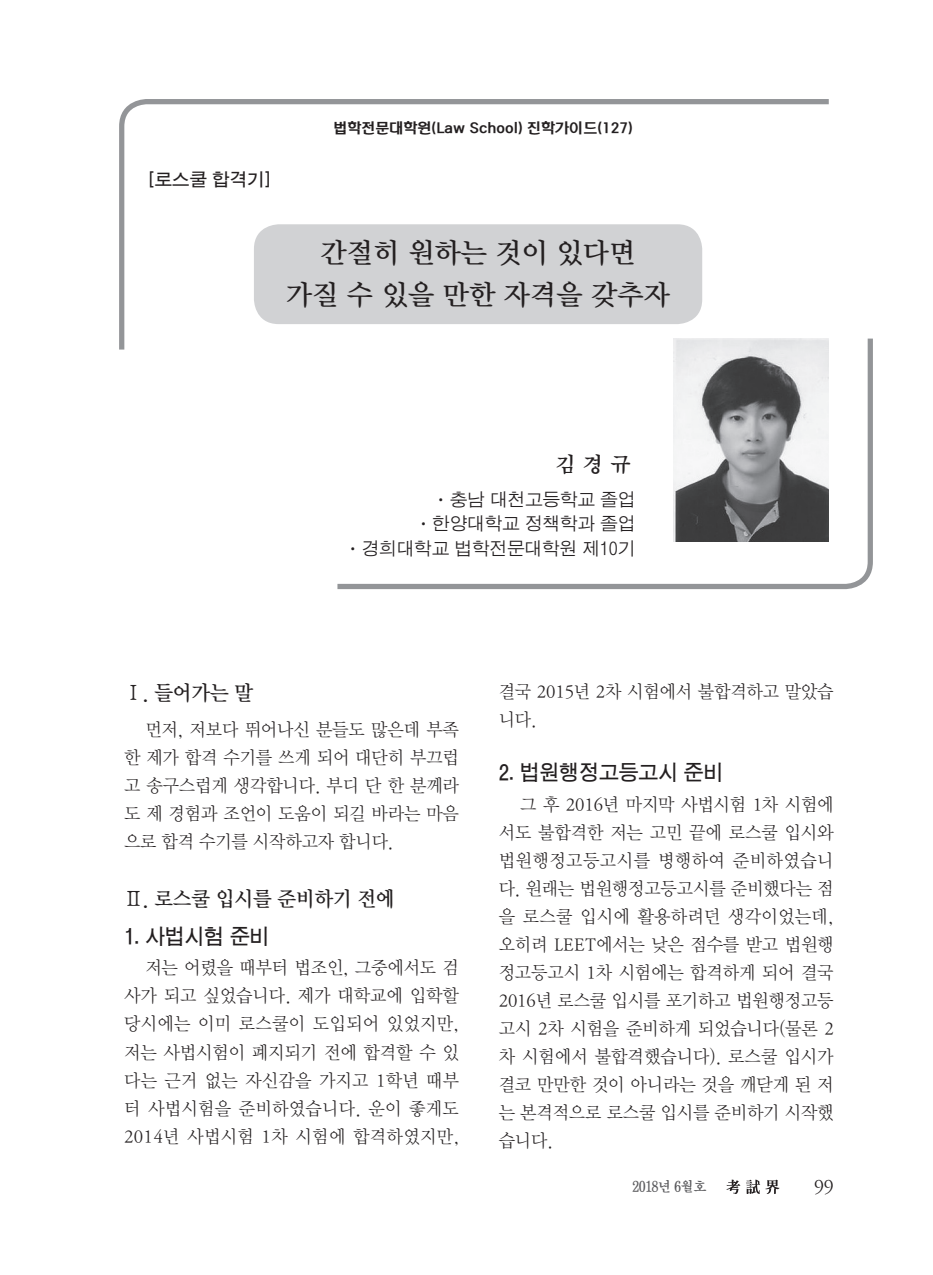
<style>
.page{position:relative;width:933px;height:1275px;background:#fff}
.page>*{position:absolute;margin:0;border:0;box-sizing:border-box;transform-origin:0 0}
.t1{font:28px/42px "DX Nmu Std 40";color:#231f20;text-align:center}
.t2{font:21px "DX Nmu Std 40";letter-spacing:-.01em;color:#231f20;scale:.95 1}
.t3{font:21px "D Xgo Std 40";letter-spacing:-.01em;color:#231f20;scale:.95 1}
.t4{font:21px "D Xmu Std 40";color:#231f20}
.t5{font:19.25px "DX Nmu Std 30";color:#231f20;scale:.95 1}
.t6{font:18.38px/28px "DX Nmu Std 20";letter-spacing:-.01em;color:#231f20;text-align:justify;scale:.95 1}
.t7{font:17.5px/24.5px "D Xgo Std 20";color:#231f20;text-align:right}
.t8{font:17.5px "D Xgo Std 40";color:#231f20}
.t9{font:14px "DX Frty Std B";color:#231f20}
.t10{font:14px "D Xmu Std 40";letter-spacing:-.05em;color:#5a5a5d;scale:.95 1}
</style>
<div class="page">
<svg style="left:726px;top:1179px;width:14px;height:15px"></svg>
<svg style="left:746px;top:1179px;width:33px;height:15px"></svg>
<svg style="left:119px;top:99px;width:710px;height:251px"></svg>
<svg style="left:332px;top:333px;width:541px;height:257px"></svg>
<img style="left:673px;top:339px;width:155px;height:202px">
<p class="t8" style="left:149px;top:171px;width:123px">[로스쿨 합격기]</p>
<p class="t9" style="left:333px;top:120px;width:301px">법학전문대학원(Law School) 진학가이드(127)</p>
<h1 class="t1" style="left:286px;top:232px;width:386px">간절히 원하는 것이 있다면<br>가질 수 있을 만한 자격을 갖추자</h1>
<p class="t4" style="left:555px;top:453px;width:77px">김 경 규</p>
<p class="t7" style="left:344px;top:488px;width:292px">ㆍ충남 대천고등학교 졸업ㆍ한양대학교 정책학과 졸업ㆍ경희대학교 법학전문대학원 제10기</p>
<p class="t2" style="left:124px;top:682px;width:137px">Ⅰ. 들어가는 말</p>
<p class="t6" style="left:124px;top:716px;width:354px;text-indent:21px">먼저, 저보다 뛰어나신 분들도 많은데 부족 한 제가 합격 수기를 쓰게 되어 대단히 부끄럽 고 송구스럽게 생각합니다. 부디 단 한 분께라 도 제 경험과 조언이 도움이 되길 바라는 마음 으로 합격 수기를 시작하고자 합니다.</p>
<p class="t2" style="left:124px;top:888px;width:286px">Ⅱ. 로스쿨 입시를 준비하기 전에</p>
<p class="t3" style="left:124px;top:925px;width:155px">1. 사법시험 준비</p>
<p class="t6" style="left:124px;top:954px;width:354px;text-indent:21px">저는 어렸을 때부터 법조인, 그중에서도 검 사가 되고 싶었습니다. 제가 대학교에 입학할 당시에는 이미 로스쿨이 도입되어 있었지만, 저는 사법시험이 폐지되기 전에 합격할 수 있 다는 근거 없는 자신감을 가지고 1학년 때부 터 사법시험을 준비하였습니다. 운이 좋게도 2014년 사법시험 1차 시험에 합격하였지만,</p>
<p class="t6" style="left:499px;top:678px;width:354px">결국 2015년 2차 시험에서 불합격하고 말았습 니다.</p>
<p class="t3" style="left:499px;top:762px;width:238px">2. 법원행정고등고시 준비</p>
<p class="t6" style="left:499px;top:791px;width:354px;text-indent:21px">그 후 2016년 마지막 사법시험 1차 시험에 서도 불합격한 저는 고민 끝에 로스쿨 입시와 법원행정고등고시를 병행하여 준비하였습니 다. 원래는 법원행정고등고시를 준비했다는 점 을 로스쿨 입시에 활용하려던 생각이었는데, 오히려 LEET에서는 낮은 점수를 받고 법원행 정고등고시 1차 시험에는 합격하게 되어 결국 2016년 로스쿨 입시를 포기하고 법원행정고등 고시 2차 시험을 준비하게 되었습니다(물론 2 차 시험에서 불합격했습니다). 로스쿨 입시가 결코 만만한 것이 아니라는 것을 깨닫게 된 저 는 본격적으로 로스쿨 입시를 준비하기 시작했 습니다.</p>
<p class="t10" style="left:632px;top:1180px;width:80px">2018년 6월호</p>
<p class="t5" style="left:814px;top:1177px;width:22px">99</p>
</div>
